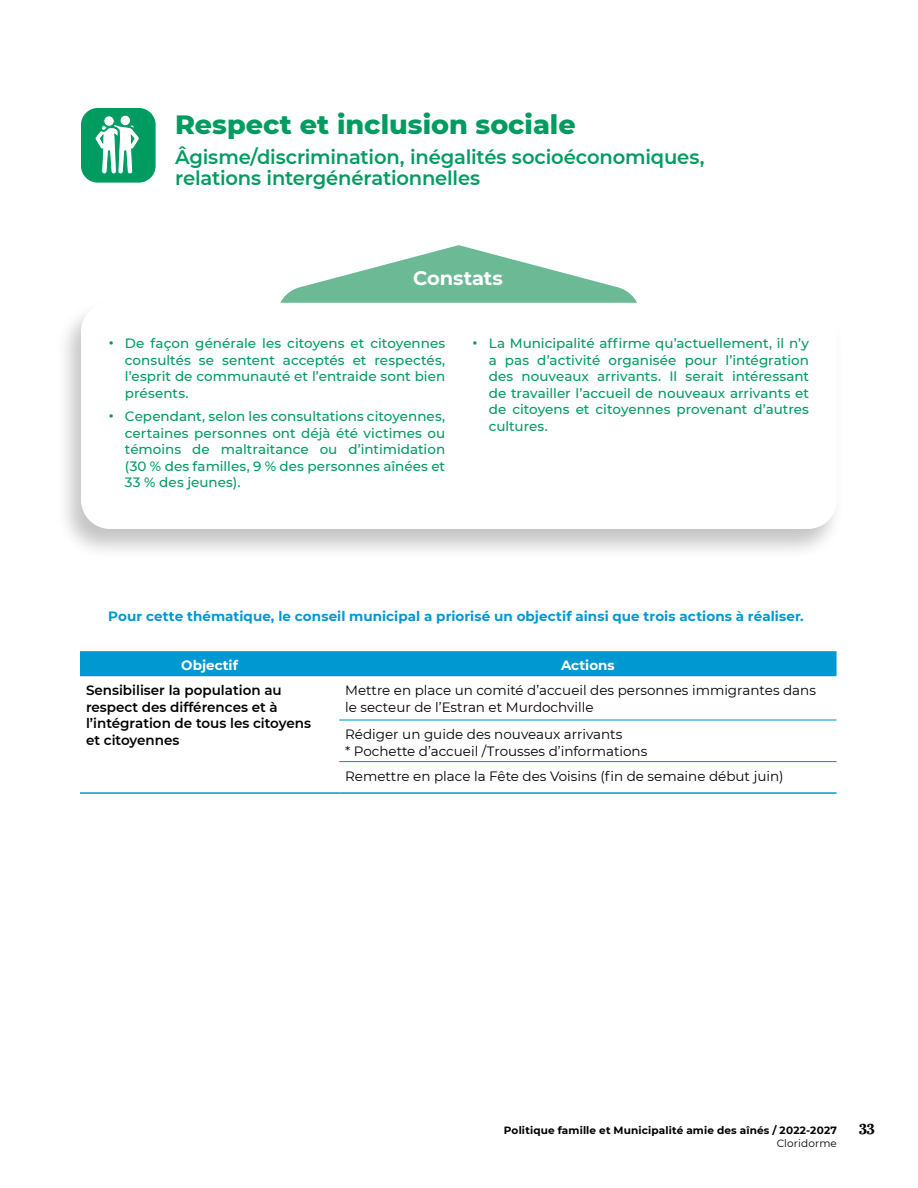
<style>
.page{position:relative;width:918px;height:1188px;background:#fff}
.page>*{position:absolute;margin:0;border:0;box-sizing:border-box;transform-origin:0 0}
.t1{font:800 27px "Montserrat";color:#009b61}
.t2{font:600 19.5px/21px "Montserrat";letter-spacing:-.01em;color:#009b61}
.t3{font:700 19.5px "Montserrat";letter-spacing:-.005em;color:#fff}
.t4{font:700 15px "Abril Text";color:#000}
.t5{font:500 13.5px/16.5px "Montserrat";color:#009b61;text-align:justify}
.t6{font:13.5px/16.5px "Montserrat";color:#000}
.t7{font:600 13.5px/16.5px "Montserrat";color:#000}
.t8{font:700 13.5px "Montserrat";letter-spacing:.005em;color:#0098d1}
.t9{font:700 13.5px "Montserrat";color:#fff}
.t10{font:700 10.5px "Montserrat";letter-spacing:.015em;color:#000}
.t11{font:10.5px "Montserrat";letter-spacing:.015em;color:#000}
.s1{font-size:18px}
</style>
<div class="page">
<div style="left:81px;top:108px;width:75px;height:75px;background:#009b61;border-radius:17px"></div>
<svg style="left:282px;top:245px;width:354px;height:55px"></svg>
<div style="left:55px;top:300px;width:790px;height:260px;background:#000;opacity:.23"></div>
<div style="left:81px;top:303px;width:756px;height:226px;background:#fff;border-radius:29px"></div>
<svg style="left:95px;top:124px;width:45px;height:50px"></svg>
<div style="left:104px;top:116px;width:10px;height:10px;background:#fff;border-radius:50%"></div>
<div style="left:104px;top:116px;width:11px;height:11px;border:1px solid #009b61;border-radius:50%"></div>
<div style="left:120px;top:115px;width:11px;height:11px;background:#fff;border-radius:50%"></div>
<div style="left:120px;top:115px;width:11px;height:11px;border:1px solid #009b61;border-radius:50%"></div>
<div style="left:80px;top:651px;width:757px;height:25px;background:#0098d1"></div>
<hr style="left:80px;top:792px;width:259px;height:2px;background:#0098d1">
<hr style="left:339px;top:792px;width:498px;height:2px;background:#0098d1">
<hr style="left:339px;top:719px;width:498px;height:2px;background:#0098d1">
<hr style="left:339px;top:761px;width:498px;height:1px;background:#0098d1">
<h1 class="t1" style="left:175px;top:105px;width:402px">Respect et inclusion sociale</h1>
<h2 class="t2" style="left:175px;top:146px;width:531px">Âgisme/discrimination, inégalités socioéconomiques, relations intergénérationnelles</h2>
<h2 class="t3" style="left:413px;top:264px;width:91px">Constats</h2>
<p class="t5" style="left:125px;top:335px;width:322px;text-indent:-17px"><span class="s1">•</span> De façon générale les citoyens et citoyennes consultés se sentent acceptés et respectés, l’esprit de communauté et l’entraide sont bien présents.</p>
<p class="t5" style="left:125px;top:408px;width:322px;text-indent:-17px"><span class="s1">•</span> Cependant, selon les consultations citoyennes, certaines personnes ont déjà été victimes ou témoins de maltraitance ou d’intimidation (30 % des familles, 9 % des personnes aînées et 33 % des jeunes).</p>
<p class="t5" style="left:489px;top:335px;width:322px;text-indent:-17px"><span class="s1">•</span> La Municipalité affirme qu’actuellement, il n’y a pas d’activité organisée pour l’intégration des nouveaux arrivants. Il serait intéressant de travailler l’accueil de nouveaux arrivants et de citoyens et citoyennes provenant d’autres cultures.</p>
<p class="t8" style="left:108px;top:607px;width:697px">Pour cette thématique, le conseil municipal a priorisé un objectif ainsi que trois actions à réaliser.</p>
<p class="t9" style="left:181px;top:656px;width:58px">Objectif</p>
<p class="t9" style="left:561px;top:656px;width:55px">Actions</p>
<p class="t7" style="left:86px;top:682px;width:227px">Sensibiliser la population au respect des différences et à l’intégration de tous les citoyens et citoyennes</p>
<p class="t6" style="left:345px;top:682px;width:472px">Mettre en place un comité d’accueil des personnes immigrantes dans le secteur de l’Estran et Murdochville</p>
<p class="t6" style="left:345px;top:726px;width:304px">Rédiger un guide des nouveaux arrivants<br>* Pochette d’accueil /Trousses d’informations</p>
<p class="t6" style="left:345px;top:767px;width:440px">Remettre en place la Fête des Voisins (fin de semaine début juin)</p>
<p class="t10" style="left:504px;top:1122px;width:335px">Politique famille et Municipalité amie des aînés / 2022-2027</p>
<p class="t4" style="left:859px;top:1115px;width:17px">33</p>
<p class="t11" style="left:777px;top:1136px;width:62px">Cloridorme</p>
</div>
